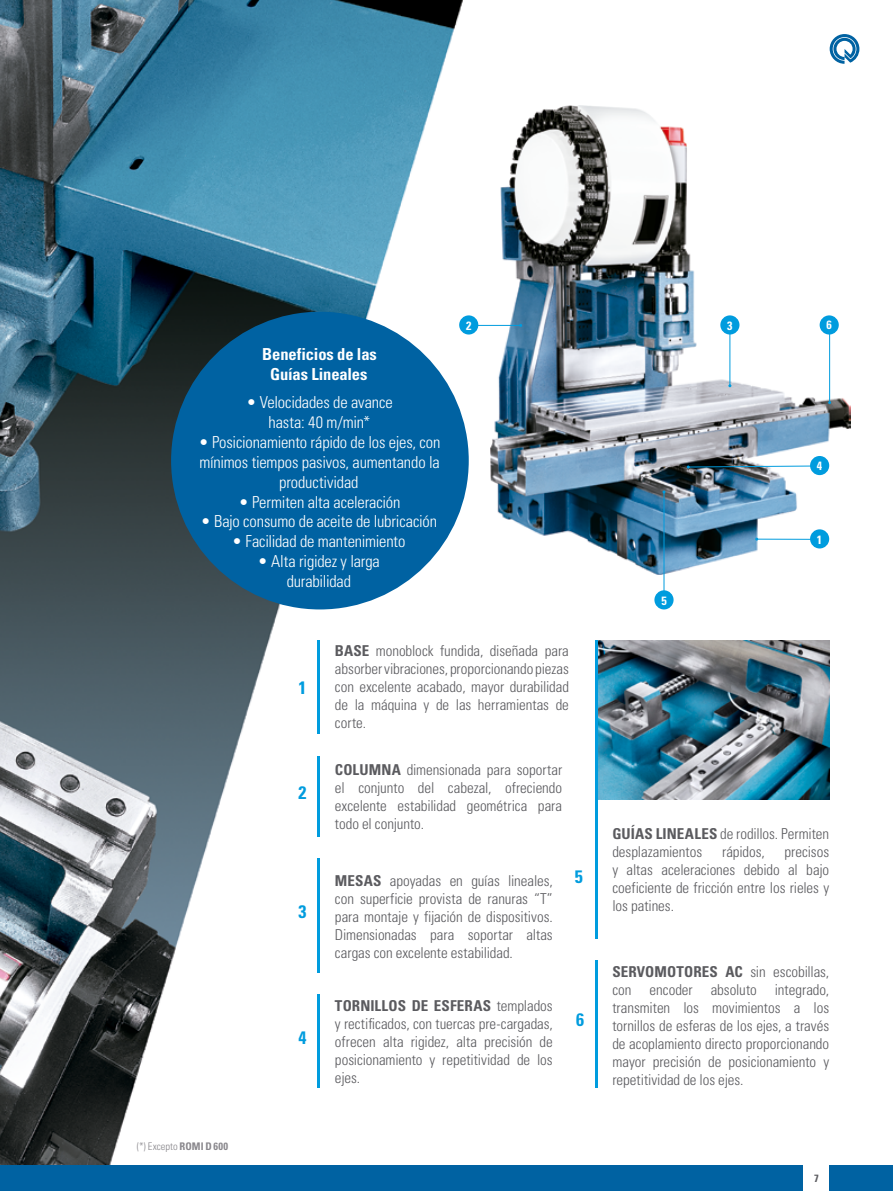
<style>
.page{position:relative;width:893px;height:1191px;background:#fff}
.page>*{position:absolute;margin:0;border:0;box-sizing:border-box;transform-origin:0 0}
.t1{font:700 condensed 18px "Univers";color:#009cde}
.t2{font:300 condensed 16.5px/19.8px "Univers";letter-spacing:-.01em;color:#fff;text-align:center}
.t3{font:700 condensed 16.5px/19.8px "Univers";letter-spacing:-.005em;color:#fff;text-align:center}
.t4{font:300 condensed 15px/18px "Univers";letter-spacing:-.005em;color:#5b5b5f;text-align:justify}
.t5{font:700 condensed 12px "Univers";color:#fff}
.t6{font:300 condensed 10.5px "Univers";color:#89878c}
.t7{font:700 condensed 10.5px "Univers";color:#5b5b5f}
.s1{font-weight:700}
</style>
<div class="page">
<img style="left:0;top:0;width:860px;height:1165px">
<div style="left:171px;top:312px;width:298px;height:297px;background:#0062a2;border-radius:50%"></div>
<hr style="left:318px;top:640px;width:2px;height:93px;background:#009cde">
<hr style="left:318px;top:756px;width:2px;height:80px;background:#009cde">
<hr style="left:318px;top:858px;width:2px;height:115px;background:#009cde">
<hr style="left:318px;top:994px;width:2px;height:93px;background:#009cde">
<hr style="left:595px;top:960px;width:2px;height:127px;background:#009cde">
<img style="left:597px;top:640px;width:232px;height:159px">
<hr style="left:595px;top:640px;width:2px;height:299px;background:#009cde">
<img style="left:490px;top:105px;width:360px;height:470px">
<hr style="left:757px;top:539px;width:62px;height:1px;background:#009cde">
<div style="left:810px;top:529px;width:19px;height:19px;background:#009cde;border-radius:50%"></div>
<svg style="left:687px;top:465px;width:123px;height:3px"></svg>
<div style="left:810px;top:456px;width:19px;height:19px;background:#009cde;border-radius:50%"></div>
<hr style="left:829px;top:326px;width:1px;height:76px;background:#009cde">
<div style="left:820px;top:315px;width:19px;height:19px;background:#009cde;border-radius:50%"></div>
<hr style="left:729px;top:332px;width:1px;height:54px;background:#009cde">
<div style="left:720px;top:315px;width:19px;height:19px;background:#009cde;border-radius:50%"></div>
<hr style="left:664px;top:492px;width:1px;height:107px;background:#009cde">
<div style="left:654px;top:590px;width:20px;height:19px;background:#009cde;border-radius:50%"></div>
<hr style="left:469px;top:325px;width:52px;height:1px;background:#009cde">
<div style="left:459px;top:315px;width:19px;height:19px;background:#009cde;border-radius:50%"></div>
<svg style="left:830px;top:34px;width:29px;height:30px"></svg>
<div style="left:829px;top:1165px;width:64px;height:26px;background:#0062a2"></div>
<div style="left:0;top:1165px;width:804px;height:26px;background:#0062a2"></div>
<p class="t3" style="left:262px;top:344px;width:116px">Beneficios de las<br>Guías Lineales</p>
<p class="t2" style="left:246px;top:393px;width:148px">• Velocidades de avance hasta: 40 m/min*</p>
<p class="t2" style="left:199px;top:432px;width:243px">• Posicionamiento rápido de los ejes, con mínimos tiempos pasivos, aumentando la productividad</p>
<p class="t2" style="left:239px;top:492px;width:163px">• Permiten alta aceleración</p>
<p class="t2" style="left:201px;top:511px;width:238px">• Bajo consumo de aceite de lubricación</p>
<p class="t2" style="left:232px;top:531px;width:175px">• Facilidad de mantenimiento</p>
<p class="t2" style="left:258px;top:551px;width:124px">• Alta rigidez y larga durabilidad</p>
<p class="t5" style="left:466px;top:318px;width:7px">2</p>
<p class="t6" style="left:137px;top:1140px;width:93px">(*) Excepto <span class="s1">ROMI D 600</span></p>
<p class="t1" style="left:298px;top:677px;width:9px">1</p>
<p class="t1" style="left:298px;top:781px;width:9px">2</p>
<p class="t1" style="left:298px;top:901px;width:9px">3</p>
<p class="t1" style="left:298px;top:1026px;width:9px">4</p>
<p class="t4" style="left:335px;top:642px;width:235px"><span class="s1">BASE</span> monoblock fundida, diseñada para absorber vibraciones, proporcionando piezas con excelente acabado, mayor durabilidad de la máquina y de las herramientas de corte.</p>
<p class="t4" style="left:335px;top:760px;width:229px"><span class="s1">COLUMNA</span> dimensionada para soportar el conjunto del cabezal, ofreciendo excelente estabilidad geométrica para todo el conjunto.</p>
<p class="t4" style="left:335px;top:871px;width:219px"><span class="s1">MESAS</span> apoyadas en guías lineales, con superficie provista de ranuras “T” para montaje y fijación de dispositivos.<br>Dimensionadas para soportar altas cargas con excelente estabilidad.</p>
<p class="t1" style="left:575px;top:865px;width:9px">5</p>
<p class="t4" style="left:335px;top:996px;width:219px"><span class="s1">TORNILLOS DE ESFERAS</span> templados y rectificados, con tuercas pre-cargadas, ofrecen alta rigidez, alta precisión de posicionamiento y repetitividad de los ejes.</p>
<p class="t1" style="left:576px;top:1009px;width:9px">6</p>
<p class="t5" style="left:727px;top:318px;width:7px">3</p>
<p class="t5" style="left:826px;top:317px;width:7px">6</p>
<p class="t5" style="left:817px;top:459px;width:7px">4</p>
<p class="t5" style="left:661px;top:593px;width:7px">5</p>
<p class="t5" style="left:817px;top:532px;width:7px">1</p>
<p class="t4" style="left:612px;top:824px;width:218px"><span class="s1">GUÍAS LINEALES</span> de rodillos. Permiten desplazamientos</p>
<p class="t4" style="left:612px;top:842px;width:218px;text-indent:172px">precisos y altas aceleraciones debido al bajo coeficiente de fricción entre los rieles y los patines.</p>
<p class="t4" style="left:722px;top:842px;width:44px">rápidos,</p>
<p class="t4" style="left:612px;top:962px;width:218px"><span class="s1">SERVOMOTORES AC</span> sin escobillas, con encoder absoluto integrado, transmiten los movimientos a los tornillos de esferas de los ejes, a través de acoplamiento directo proporcionando mayor precisión de posicionamiento y repetitividad de los ejes.</p>
<p class="t7" style="left:814px;top:1171px;width:6px">7</p>
</div>
